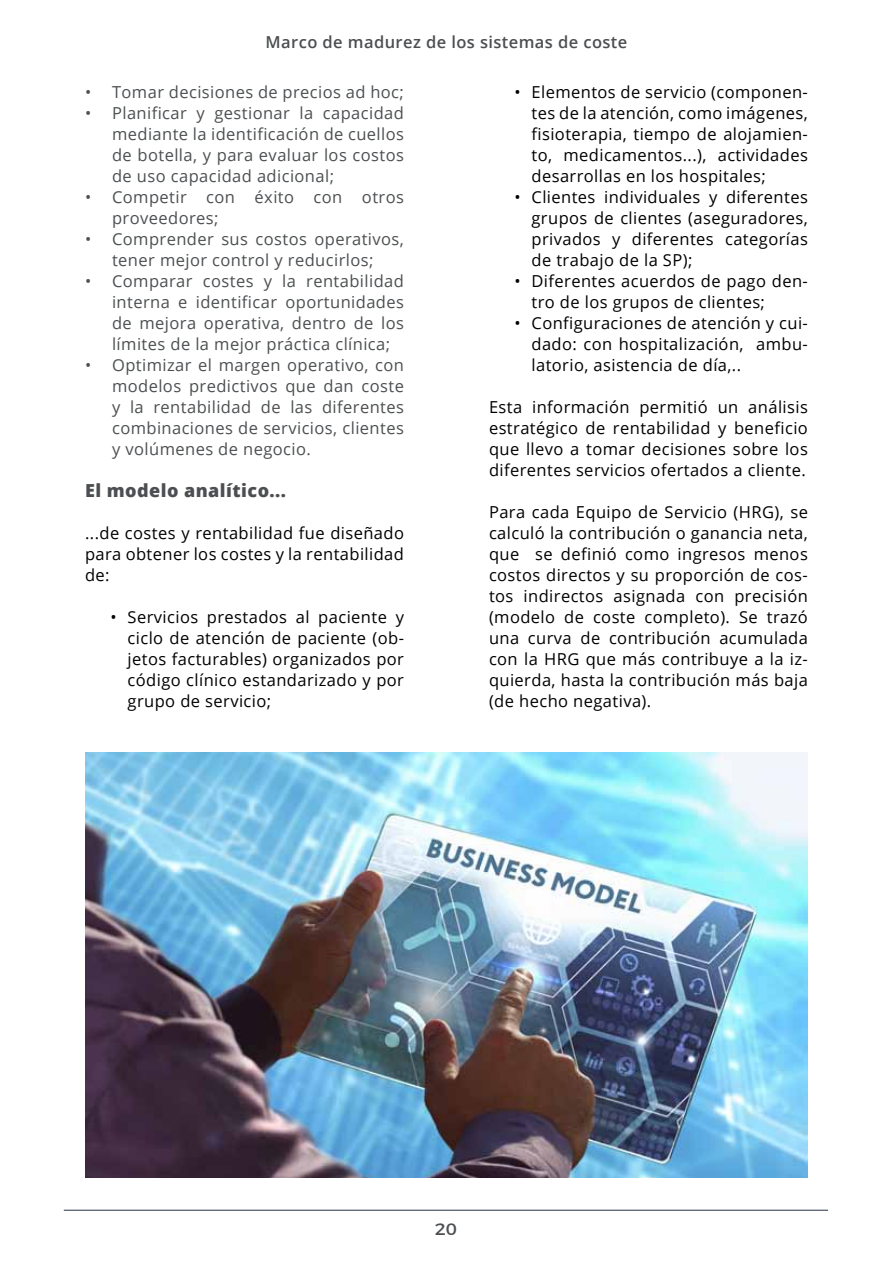
<style>
.page{position:relative;width:893px;height:1263px;background:#fff}
.page>*{position:absolute;margin:0;border:0;box-sizing:border-box;transform-origin:0 0}
.t1{font:800 18px "Open Sans";letter-spacing:.025em;color:#4c4f51}
.t2{font:16.5px/21px "Open Sans";letter-spacing:.025em;color:#000;text-align:justify}
.t3{font:16.5px/21px "Open Sans";letter-spacing:.025em;color:#4c4f51;text-align:justify}
.t4{font:600 16.5px "Open Sans";letter-spacing:.025em;color:#4c4f51}
.t5{font:16.5px "Montserrat";color:#4c4f51;scale:1.1 1}
</style>
<div class="page">
<img style="left:85px;top:753px;width:723px;height:425px">
<hr style="left:64px;top:1210px;width:764px;height:1px;background:#263346">
<p class="t4" style="left:266px;top:30px;width:363px">Marco de madurez de los sistemas de coste</p>
<p class="t3" style="left:85px;top:81px;width:320px">• Tomar decisiones de precios ad hoc;</p>
<p class="t3" style="left:112px;top:102px;width:293px;text-indent:-27px">• Planificar y gestionar la capacidad mediante la identificación de cuellos de botella, y para evaluar los costos de uso capacidad adicional;</p>
<p class="t3" style="left:112px;top:186px;width:293px;text-indent:-27px">• Competir con éxito con otros proveedores;</p>
<p class="t3" style="left:85px;top:228px;width:320px;text-align:center">• Comprender sus costos operativos, tener mejor control y reducirlos;</p>
<p class="t3" style="left:112px;top:270px;width:293px;text-indent:-27px">• Comparar costes y la rentabilidad interna e identificar oportunidades de mejora operativa, dentro de los límites de la mejor práctica clínica;</p>
<p class="t3" style="left:112px;top:354px;width:293px;text-indent:-27px">• Optimizar el margen operativo, con modelos predictivos que dan coste y la rentabilidad de las diferentes combinaciones de servicios, clientes y volúmenes de negocio.</p>
<p class="t1" style="left:85px;top:476px;width:203px">El modelo analítico...</p>
<p class="t2" style="left:85px;top:522px;width:320px">...de costes y rentabilidad fue diseñado para obtener los costes y la rentabilidad de:</p>
<p class="t2" style="left:128px;top:606px;width:278px;text-indent:-17px">• Servicios prestados al paciente y ciclo de atención de paciente (ob&shy;jetos facturables) organizados por código clínico estandarizado y por grupo de servicio;</p>
<p class="t2" style="left:531px;top:81px;width:278px;text-indent:-17px">• Elementos de servicio (componen&shy;tes de la atención, como imágenes, fisioterapia, tiempo de alojamien&shy;to, medicamentos...), actividades desarrollas en los hospitales;</p>
<p class="t2" style="left:531px;top:186px;width:278px;text-indent:-17px">• Clientes individuales y diferentes grupos de clientes (aseguradores, privados y diferentes categorías de trabajo de la SP);</p>
<p class="t2" style="left:531px;top:270px;width:278px;text-indent:-17px">• Diferentes acuerdos de pago den&shy;tro de los grupos de clientes;</p>
<p class="t2" style="left:531px;top:312px;width:278px;text-indent:-17px">• Configuraciones de atención y cui&shy;dado: con hospitalización, ambu&shy;latorio, asistencia de día,..</p>
<p class="t2" style="left:489px;top:396px;width:320px">Esta información permitió un análisis estratégico de rentabilidad y beneficio que llevo a tomar decisiones sobre los diferentes servicios ofertados a cliente.</p>
<p class="t2" style="left:489px;top:501px;width:320px">Para cada Equipo de Servicio (HRG), se calculó la contribución o ganancia neta, que se definió como ingresos menos costos directos y su proporción de cos&shy;tos indirectos asignada con precisión (modelo de coste completo). Se trazó una curva de contribución acumulada con la HRG que más contribuye a la iz&shy;quierda, hasta la contribución más baja (de hecho negativa).</p>
<p class="t5" style="left:435px;top:1219px;width:22px">20</p>
</div>
